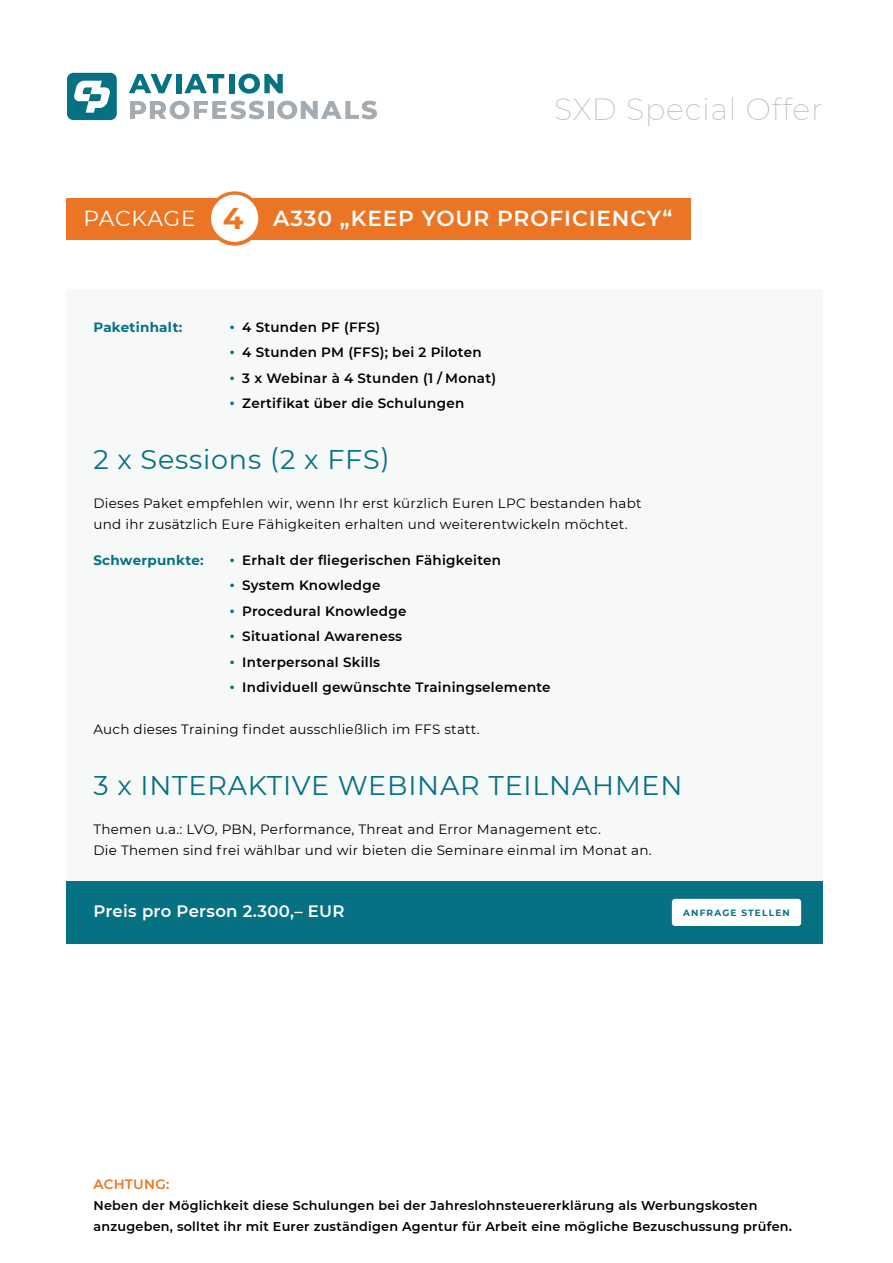
<style>
.page{position:relative;width:893px;height:1263px;background:#fff}
.page>*{position:absolute;margin:0;border:0;box-sizing:border-box;transform-origin:0 0}
.t1{font:200 30px "Montserrat";letter-spacing:.03em;color:#bdc4c8}
.t2{font:27px "Montserrat";letter-spacing:.03em;color:#057183}
.t3{font:600 21.75px "Montserrat";letter-spacing:.04em;color:#fff}
.t4{font:600 16.5px "Montserrat";letter-spacing:.02em;color:#fff}
.t5{font:13.5px/21px "Montserrat";letter-spacing:.02em;color:#000}
.t6{font:600 13.5px "Montserrat";letter-spacing:.02em;color:#000}
.t7{font:700 13.5px "Montserrat";letter-spacing:.02em;color:#057183}
.t8{font:600 13.5px "Montserrat";letter-spacing:.02em;color:#eb7524}
.t9{font:600 12.75px/21px "Montserrat";letter-spacing:.02em;color:#000}
.t10{font:700 9px "Montserrat";letter-spacing:.13em;color:#057183}
.s1{font-weight:400}
.s2{font-weight:700;font-size:30px;color:#eb7524}
.s3{font-size:16.5px;color:#057183}
.s4{font-size:13.5px}
</style>
<div class="page">
<div style="left:67px;top:289px;width:756px;height:642px;background:#f7f8f8"></div>
<svg style="left:129px;top:74px;width:43px;height:19px"></svg>
<div style="left:176px;top:74px;width:6px;height:19px;background:#057183"></div>
<svg style="left:184px;top:74px;width:40px;height:19px"></svg>
<div style="left:229px;top:74px;width:5px;height:19px;background:#057183"></div>
<svg style="left:239px;top:74px;width:44px;height:20px"></svg>
<svg style="left:130px;top:101px;width:134px;height:18px"></svg>
<div style="left:268px;top:101px;width:5px;height:18px;background:#a4acb1"></div>
<svg style="left:277px;top:101px;width:100px;height:18px"></svg>
<div style="left:67px;top:73px;width:50px;height:47px;background:#057183;border-radius:6px"></div>
<svg style="left:74px;top:81px;width:36px;height:32px"></svg>
<div style="left:67px;top:881px;width:756px;height:62px;background:#057183"></div>
<div style="left:247px;top:198px;width:444px;height:41px;background:#eb7524"></div>
<div style="left:67px;top:198px;width:175px;height:41px;background:#eb7524"></div>
<svg style="left:207px;top:191px;width:58px;height:55px"></svg>
<div style="left:212px;top:195px;width:46px;height:46px;background:#fff;border-radius:50%"></div>
<div style="left:672px;top:899px;width:129px;height:27px;background:#fff;border-radius:3px"></div>
<h1 class="t1" style="left:554px;top:89px;width:270px">SXD Special Offer</h1>
<h3 class="t3" style="left:83px;top:203px;width:590px"><span class="s1">PACKAGE</span> <span class="s2">4</span> A330 „KEEP YOUR PROFICIENCY“</h3>
<p class="t7" style="left:93px;top:317px;width:91px">Paketinhalt:</p>
<p class="t6" style="left:230px;top:317px;width:152px"><span class="s3">•</span> 4 Stunden PF (FFS)</p>
<p class="t6" style="left:230px;top:343px;width:254px"><span class="s3">•</span> 4 Stunden PM (FFS); bei 2 Piloten</p>
<p class="t6" style="left:230px;top:368px;width:268px"><span class="s3">•</span> 3 x Webinar à 4 Stunden (1 / Monat)</p>
<p class="t6" style="left:230px;top:394px;width:236px"><span class="s3">•</span> Zertifikat über die Schulungen</p>
<h2 class="t2" style="left:93px;top:441px;width:298px">2 x Sessions (2 x FFS)</h2>
<p class="t5" style="left:93px;top:492px;width:550px">Dieses Paket empfehlen wir, wenn Ihr erst kürzlich Euren LPC bestanden habt und ihr zusätzlich Eure Fähigkeiten erhalten und weiterentwickeln möchtet.</p>
<p class="t7" style="left:93px;top:550px;width:112px">Schwerpunkte:</p>
<p class="t6" style="left:230px;top:550px;width:273px"><span class="s3">•</span> Erhalt der fliegerischen Fähigkeiten</p>
<p class="t6" style="left:230px;top:576px;width:152px"><span class="s3">•</span> System Knowledge</p>
<p class="t6" style="left:230px;top:601px;width:178px"><span class="s3">•</span> Procedural Knowledge</p>
<p class="t6" style="left:230px;top:627px;width:174px"><span class="s3">•</span> Situational Awareness</p>
<p class="t6" style="left:230px;top:652px;width:152px"><span class="s3">•</span> Interpersonal Skills</p>
<p class="t6" style="left:230px;top:678px;width:323px"><span class="s3">•</span> Individuell gewünschte Trainingselemente</p>
<p class="t5" style="left:93px;top:718px;width:388px">Auch dieses Training findet ausschließlich im FFS statt.</p>
<h2 class="t2" style="left:93px;top:767px;width:590px">3 x INTERAKTIVE WEBINAR TEILNAHMEN</h2>
<p class="t5" style="left:93px;top:818px;width:560px">Themen u.a.: LVO, PBN, Performance, Threat and Error Management etc.<br>Die Themen sind frei wählbar und wir bieten die Seminare einmal im Monat an.</p>
<p class="t4" style="left:93px;top:899px;width:253px">Preis pro Person 2.300,– EUR</p>
<p class="t10" style="left:683px;top:906px;width:108px">ANFRAGE STELLEN</p>
<p class="t8" style="left:93px;top:1175px;width:77px">ACHTUNG:</p>
<p class="t9" style="left:93px;top:1195px;width:700px">Neben der Möglichkeit diese Schulungen bei der Jahreslohnsteuererklärung als Werbungskosten anzugeben, solltet ihr mit Eurer zuständigen Agentur für Arbeit eine mögliche Bezuschussung prüfen<span class="s4">.</span></p>
</div>
